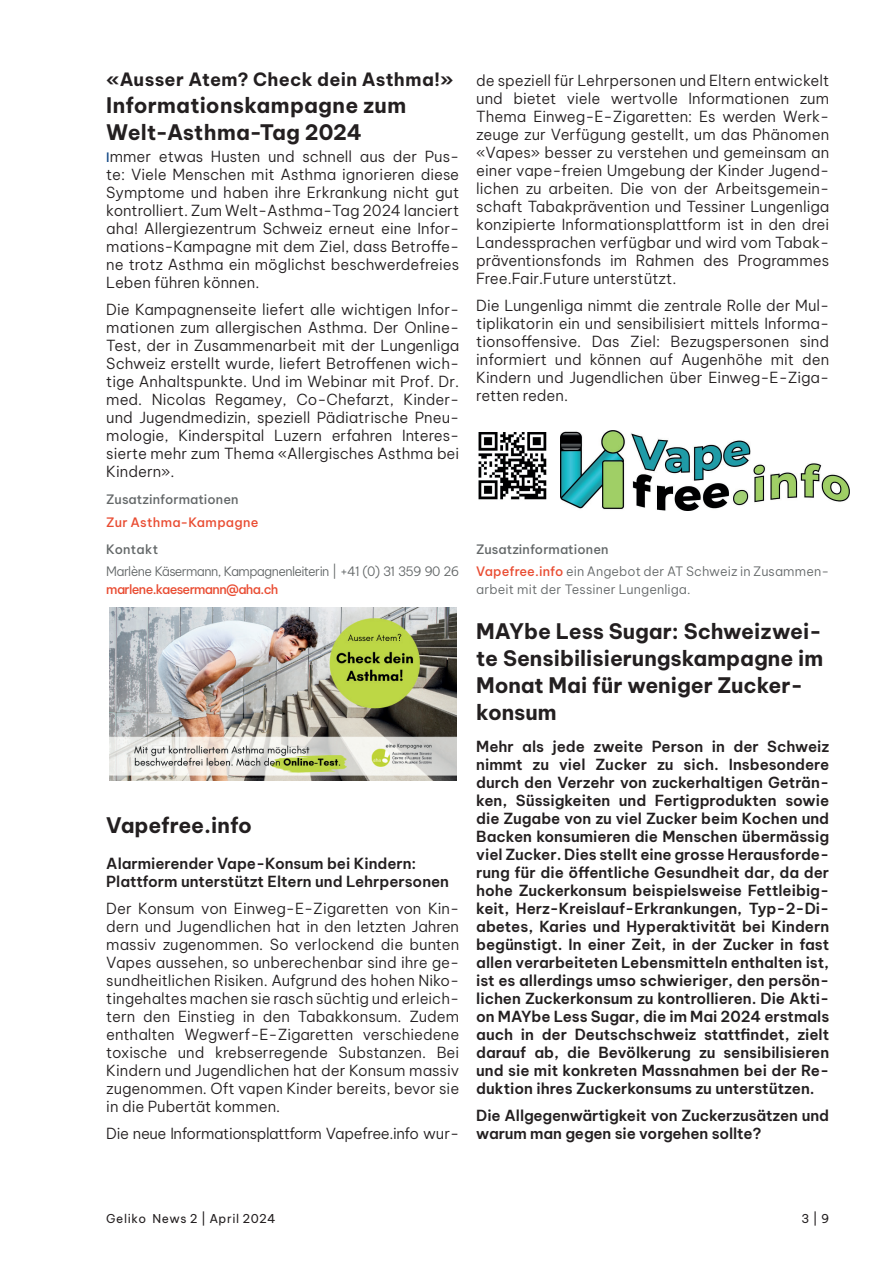
<style>
.page{position:relative;width:893px;height:1263px;background:#fff}
.page>*{position:absolute;margin:0;border:0;box-sizing:border-box;transform-origin:0 0}
.t1{font:700 21px/27px "Be Vietnam Pro";color:#231f20}
.t2{font:700 18px "Be Vietnam Pro";letter-spacing:.02em;color:#231f20}
.t3{font:300 15px/18px "Be Vietnam Pro";color:#231f20;text-align:justify}
.t4{font:600 15px/18px "Be Vietnam Pro";letter-spacing:-.005em;color:#231f20}
.t5{font:300 15px "Be Vietnam Pro";letter-spacing:-.025em;color:#231f20}
.t6{font:300 12.75px/22.5px "Be Vietnam Pro";letter-spacing:-.005em;color:#636768}
.t7{font:300 12.75px "Be Vietnam Pro";letter-spacing:-.05em;color:#636768}
.t8{font:500 12.75px "Be Vietnam Pro";letter-spacing:.01em;color:#636768}
.t9{font:500 12.75px "Be Vietnam Pro";letter-spacing:-.05em;color:#e94c32}
.t10{font:500 12.75px "Be Vietnam Pro";letter-spacing:.025em;color:#e94c32}
.t11{font:12px "Be Vietnam Pro";letter-spacing:.045em;color:#231f20}
.s1{font-weight:500;font-size:12.75px;color:#154a88}
.s2{font-weight:500}
.s3{font-weight:500;color:#e94c32}
</style>
<div class="page">
<img style="left:109px;top:608px;width:347px;height:173px">
<img style="left:478px;top:432px;width:69px;height:68px">
<img style="left:560px;top:430px;width:289px;height:81px">
<p class="t2" style="left:106px;top:63px;width:348px">«Ausser Atem? Check dein Asthma!»</p>
<h1 class="t1" style="left:106px;top:89px;width:301px">Informationskampagne zum<br>Welt-Asthma-Tag 2024</h1>
<p class="t3" style="left:106px;top:146px;width:354px"><span class="s1">I</span>mmer etwas Husten und schnell aus der Pus&shy;te: Viele Menschen mit Asthma ignorieren diese Symptome und haben ihre Erkrankung nicht gut kontrolliert. Zum Welt-Asthma-Tag 2024 lanciert aha! Allergiezentrum Schweiz erneut eine Infor&shy;mations-Kampagne mit dem Ziel, dass Betroffe&shy;ne trotz Asthma ein möglichst beschwerdefreies Leben führen können.</p>
<p class="t3" style="left:106px;top:299px;width:354px">Die Kampagnenseite liefert alle wichtigen Infor&shy;mationen zum allergischen Asthma. Der Online-Test, der in Zusammenarbeit mit der Lungenliga Schweiz erstellt wurde, liefert Betroffenen wich&shy;tige Anhaltspunkte. Und im Webinar mit Prof. Dr. med. Nicolas Regamey, Co-Chefarzt, Kinder&shy;und Jugendmedizin, speziell Pädiatrische Pneu&shy;mologie, Kinderspital Luzern erfahren Interes&shy;sierte mehr zum Thema «Allergisches Asthma bei Kindern».</p>
<p class="t8" style="left:106px;top:489px;width:134px">Zusatzinformationen</p>
<p class="t10" style="left:106px;top:511px;width:154px">Zur Asthma-Kampagne</p>
<p class="t8" style="left:106px;top:538px;width:54px">Kontakt</p>
<p class="t7" style="left:106px;top:561px;width:354px">Marlène Käsermann, Kampagnenleiterin | +41 (0) 31 359 90 26</p>
<p class="t9" style="left:106px;top:579px;width:174px">marlene.kaesermann@aha.ch</p>
<h1 class="t1" style="left:106px;top:809px;width:147px">Vapefree.info</h1>
<p class="t4" style="left:106px;top:852px;width:344px">Alarmierender Vape-Konsum bei Kindern:<br>Plattform unterstützt Eltern und Lehrpersonen</p>
<p class="t3" style="left:106px;top:898px;width:354px">Der Konsum von Einweg-E-Zigaretten von Kin&shy;dern und Jugendlichen hat in den letzten Jahren massiv zugenommen. So verlockend die bunten Vapes aussehen, so unberechenbar sind ihre ge&shy;sundheitlichen Risiken. Aufgrund des hohen Niko&shy;tingehaltes machen sie rasch süchtig und erleich&shy;tern den Einstieg in den Tabakkonsum. Zudem enthalten Wegwerf-E-Zigaretten verschiedene toxische und krebserregende Substanzen. Bei Kindern und Jugendlichen hat der Konsum massiv zugenommen. Oft vapen Kinder bereits, bevor sie in die Pubertät kommen.</p>
<p class="t5" style="left:106px;top:1121px;width:354px">Die neue Informationsplattform Vapefree.info wur-</p>
<p class="t3" style="left:476px;top:70px;width:354px">de speziell für Lehrpersonen und Eltern entwickelt und bietet viele wertvolle Informationen zum Thema Einweg-E-Zigaretten: Es werden Werk&shy;zeuge zur Verfügung gestellt, um das Phänomen «Vapes» besser zu verstehen und gemeinsam an einer vape-freien Umgebung der Kinder Jugend&shy;lichen zu arbeiten. Die von der Arbeitsgemein&shy;schaft Tabakprävention und Tessiner Lungenliga konzipierte Informationsplattform ist in den drei Landessprachen verfügbar und wird vom Tabak&shy;präventionsfonds im Rahmen des Programmes Free.Fair.Future unterstützt.</p>
<p class="t3" style="left:476px;top:295px;width:354px">Die Lungenliga nimmt die zentrale Rolle der Mul&shy;tiplikatorin ein und sensibilisiert mittels Informa&shy;tionsoffensive. Das Ziel: Bezugspersonen sind informiert und können auf Augenhöhe mit den Kindern und Jugendlichen über Einweg-E-Ziga&shy;retten reden.</p>
<p class="t6" style="left:476px;top:536px;width:354px"><span class="s2">Zusatzinformationen<br></span><span class="s3">Vapefree.info</span> ein Angebot der AT Schweiz in Zusammen-</p>
<p class="t6" style="left:476px;top:577px;width:216px">arbeit mit der Tessiner Lungenliga.</p>
<h1 class="t1" style="left:476px;top:615px;width:348px">MAYbe Less Sugar: Schweizwei&shy;te Sensibilisierungskampagne im<br>Monat Mai für weniger Zucker&shy;konsum</h1>
<p class="t4" style="left:476px;top:735px;width:354px;text-align:justify">Mehr als jede zweite Person in der Schweiz nimmt zu viel Zucker zu sich. Insbesondere durch den Verzehr von zuckerhaltigen Geträn&shy;ken, Süssigkeiten und Fertigprodukten sowie die Zugabe von zu viel Zucker beim Kochen und Backen konsumieren die Menschen übermässig viel Zucker. Dies stellt eine grosse Herausforde&shy;rung für die öffentliche Gesundheit dar, da der hohe Zuckerkonsum beispielsweise Fettleibig&shy;keit, Herz-Kreislauf-Erkrankungen, Typ-2-Di&shy;abetes, Karies und Hyperaktivität bei Kindern begünstigt. In einer Zeit, in der Zucker in fast allen verarbeiteten Lebensmitteln enthalten ist, ist es allerdings umso schwieriger, den persön&shy;lichen Zuckerkonsum zu kontrollieren. Die Akti&shy;on MAYbe Less Sugar, die im Mai 2024 erstmals auch in der Deutschschweiz stattfindet, zielt darauf ab, die Bevölkerung zu sensibilisieren und sie mit konkreten Massnahmen bei der Re&shy;duktion ihres Zuckerkonsums zu unterstützen.</p>
<p class="t4" style="left:476px;top:1104px;width:354px">Die Allgegenwärtigkeit von Zuckerzusätzen und warum man gegen sie vorgehen sollte?</p>
<p class="t11" style="left:106px;top:1208px;width:171px">Geliko News 2 | April 2024</p>
<p class="t11" style="left:801px;top:1208px;width:29px">3 | 9</p>
</div>
